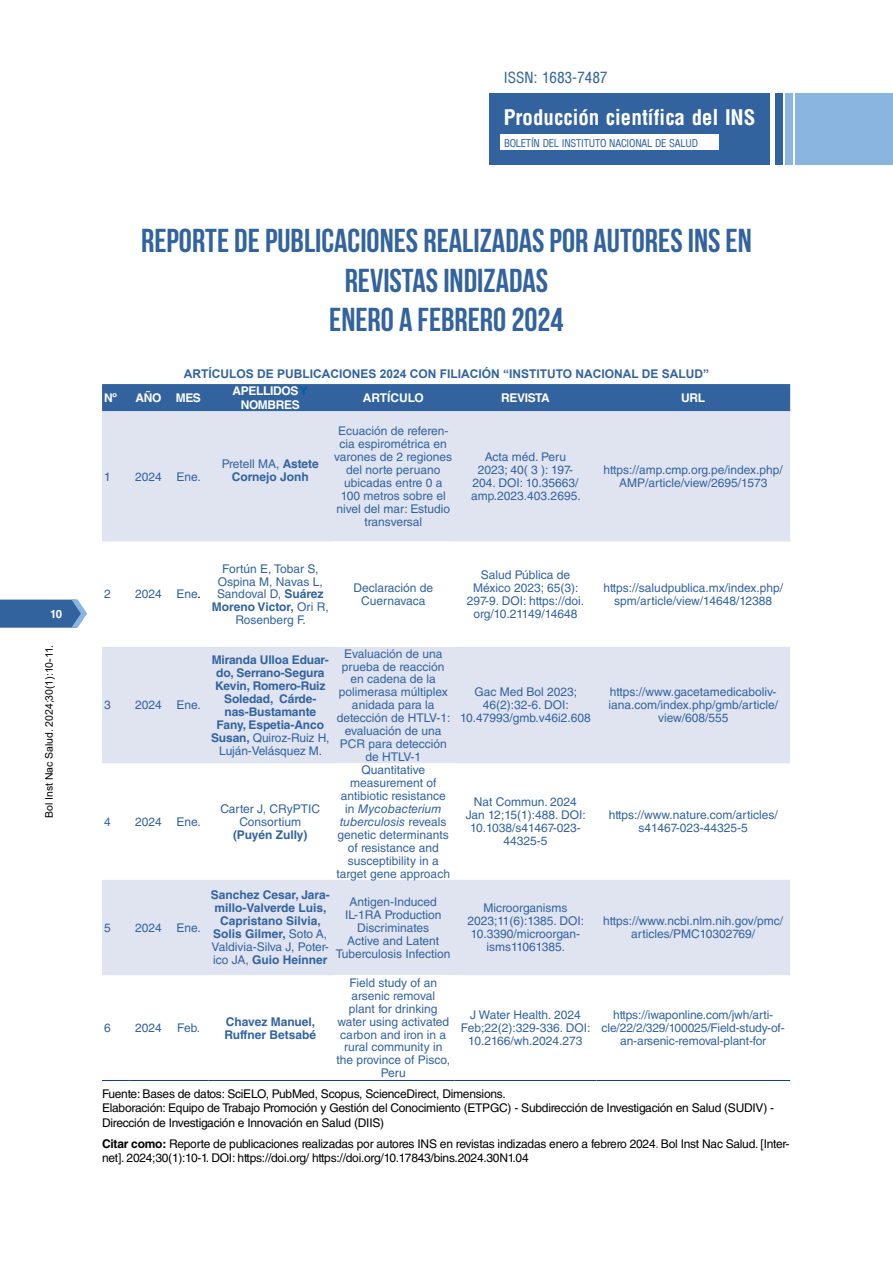
<style>
.page{position:relative;width:893px;height:1263px;background:#fff}
.page>*{position:absolute;margin:0;border:0;box-sizing:border-box;transform-origin:0 0}
.t1{font:700 33px/39.6px "Bebas Neue";color:#32639e;text-align:center}
.t2{font:700 condensed 21px "Arena";color:#fff}
.t3{font:15px "Arena Condensed";color:#32639e}
.t4{font:12px/12.9px "Helvetica LT Std";color:#32639e;text-align:center}
.t5{font:12px/14.4px "Helvetica LT Std";letter-spacing:-.02em;color:#000}
.t6{font:700 12px/12.9px "Helvetica LT Std";letter-spacing:-.01em;color:#32639e;text-align:center}
.t7{font:700 12px "Arial";color:#32639e}
.t8{font:700 12px/14.4px "Helvetica LT Std";letter-spacing:-.03em;color:#fff;text-align:center}
.t9{font:700 12px "Helvetica LT Std";color:#fff}
.t10{font:700 11.4px "Helvetica LT Std";color:#fff}
.t11{font:10.5px "Arena Condensed";letter-spacing:-.025em;color:#32639e}
.t12{font:10.5px "Arial";letter-spacing:-.005em;color:#000}
.s1{color:#0060a0}
.s2{font-weight:400}
.s3{color:#000}
.s4{font-weight:700}
.s5{font-style:italic}
.s6{color:#e30613}
</style>
<div class="page">
<svg style="left:0;top:600px;width:87px;height:28px;background:#4572a8"></svg>
<div style="left:489px;top:93px;width:281px;height:72px;background:#32639e"></div>
<div style="left:775px;top:93px;width:7px;height:72px;background:#32639e"></div>
<div style="left:785px;top:93px;width:8px;height:72px;background:#8ab5e1"></div>
<div style="left:796px;top:93px;width:97px;height:72px;background:#8ab5e1"></div>
<div style="left:501px;top:135px;width:218px;height:15px;background:#fff"></div>
<div style="left:102px;top:384px;width:688px;height:27px;background:#32639e"></div>
<svg style="left:102px;top:411px;width:688px;height:564px;fill:#e0e4f1"></svg>
<svg style="left:332px;top:541px;width:123px;height:434px"></svg>
<svg style="left:102px;top:1080px;width:27px;height:1px"></svg>
<hr style="left:129px;top:1080px;width:39px;height:1px;background:#143c88">
<hr style="left:168px;top:1080px;width:41px;height:1px;background:#143c88">
<hr style="left:209px;top:1080px;width:123px;height:1px;background:#143c88">
<hr style="left:332px;top:1080px;width:123px;height:1px;background:#143c88">
<hr style="left:455px;top:1080px;width:141px;height:1px;background:#143c88">
<hr style="left:596px;top:1080px;width:194px;height:1px;background:#143c88">
<p class="t10" style="left:50px;top:607px;width:14px">10</p>
<p class="t12" style="left:42px;top:818px;width:175px;rotate:-90deg">Bol Inst Nac Salud. 2024;30(1):10-11.</p>
<p class="t3" style="left:504px;top:69px;width:105px">ISSN: 1683-7487</p>
<h2 class="t2" style="left:504px;top:105px;width:253px">Producción científica del INS</h2>
<p class="t11" style="left:504px;top:137px;width:195px">BOLETÍN DEL INSTITUTO NACIONAL DE SALUD</p>
<h1 class="t1" style="left:141px;top:220px;width:612px">REPORTE DE PUBLICACIONES REALIZADAS POR AUTORES INS EN<br>REVISTAS INDIZADAS<br>ENERO A FEBRERO 2024</h1>
<p class="t7" style="left:184px;top:365px;width:527px">ARTÍCULOS DE PUBLICACIONES 2024 CON FILIACIÓN “INSTITUTO NACIONAL DE SALUD”</p>
<p class="t8" style="left:104px;top:390px;width:14px">Nº</p>
<p class="t8" style="left:136px;top:390px;width:67px">AÑO MES</p>
<p class="t8" style="left:233px;top:383px;width:77px">APELLIDOS <span class="s1">Y<br></span>NOMBRES</p>
<p class="t9" style="left:363px;top:390px;width:63px">ARTÍCULO</p>
<p class="t8" style="left:501px;top:390px;width:50px">REVISTA</p>
<p class="t8" style="left:681px;top:390px;width:25px">URL</p>
<p class="t4" style="left:104px;top:470px;width:8px">1</p>
<p class="t4" style="left:135px;top:470px;width:67px">2024 Ene.</p>
<p class="t6" style="left:222px;top:457px;width:98px"><span class="s2">Pretell MA,</span> Astete<br>Cornejo Jonh</p>
<p class="t4" style="left:334px;top:425px;width:119px">Ecuación de referen&shy;cia espirométrica en varones de 2 regiones del norte peruano ubicadas entre 0 a<br>100 metros sobre el nivel del mar: Estudio transversal</p>
<p class="t4" style="left:471px;top:451px;width:111px">Acta méd. Peru<br>2023; 40( 3 ): 197-<br>204. DOI: 10.35663/ amp.2023.403.2695.</p>
<p class="t4" style="left:604px;top:463px;width:181px">https://amp.cmp.org.pe/index.php/<br>AMP/article/view/2695/1573</p>
<p class="t4" style="left:104px;top:588px;width:8px">2</p>
<p class="t4" style="left:135px;top:588px;width:67px">2024 Ene<span class="s3">.</span></p>
<p class="t4" style="left:104px;top:699px;width:8px">3</p>
<p class="t4" style="left:135px;top:699px;width:67px">2024 Ene.</p>
<p class="t4" style="left:104px;top:815px;width:8px">4</p>
<p class="t4" style="left:135px;top:815px;width:67px">2024 Ene.</p>
<p class="t4" style="left:104px;top:921px;width:8px">5</p>
<p class="t4" style="left:135px;top:921px;width:67px">2024 Ene.</p>
<p class="t4" style="left:212px;top:562px;width:118px">Fortún E, Tobar S,<br>Ospina M, Navas L,<br>Sandoval D, <span class="s4">Suárez<br>Moreno Victor,</span> Ori R,<br>Rosenberg F.</p>
<p class="t4" style="left:353px;top:581px;width:81px">Declaración de<br>Cuernavaca</p>
<p class="t6" style="left:211px;top:653px;width:120px">Miranda Ulloa Eduar&shy;do, Serrano-Segura<br>Kevin, Romero-Ruiz<br>Soledad, Cárde&shy;nas-Bustamante<br>Fany, Espetia-Anco<br>Susan, <span class="s2">Quiroz-Ruiz H,<br>Luján-Velásquez M.</span></p>
<p class="t4" style="left:337px;top:647px;width:115px">Evaluación de una prueba de reacción en cadena de la polimerasa múltiplex anidada para la detección de HTLV-1: evaluación de una<br>PCR para detección de HTLV-1</p>
<p class="t4" style="left:221px;top:802px;width:101px">Carter J, CRyPTIC<br>Consortium</p>
<p class="t6" style="left:233px;top:828px;width:76px">(Puyén Zully)</p>
<p class="t4" style="left:336px;top:763px;width:115px">Quantitative measurement of antibiotic resistance in <span class="s5">Mycobacterium tuberculosis</span> reveals genetic determinants of resistance and susceptibility in a target gene approach</p>
<p class="t4" style="left:467px;top:568px;width:119px">Salud Pública de<br>México 2023; 65(3):<br>297-9. DOI: https://doi. org/10.21149/14648</p>
<p class="t4" style="left:603px;top:581px;width:181px">https://saludpublica.mx/index.php/ spm/article/view/14648/12388</p>
<p class="t4" style="left:460px;top:686px;width:132px">Gac Med Bol 2023;<br>46(2):32-6. DOI:<br>10.47993/gmb.v46i2.608</p>
<p class="t4" style="left:608px;top:686px;width:171px">https://www.gacetamedicaboliv&shy;iana.com/index.php/gmb/article/ view/608/555</p>
<p class="t4" style="left:466px;top:796px;width:122px">Nat Commun. 2024<br>Jan 12;15(1):488. DOI:<br>10.1038/s41467-023-<br>44325-5</p>
<p class="t4" style="left:609px;top:809px;width:170px">https://www.nature.com/articles/ s41467-023-44325-5</p>
<p class="t6" style="left:211px;top:888px;width:120px">Sanchez Cesar, Jara&shy;millo-Valverde Luis,<br>Capristano Silvia,<br>Solis Gilmer, <span class="s2">Soto A,<br>Valdivia-Silva J, Poter&shy;ico JA,</span> Guio Heinner</p>
<p class="t4" style="left:336px;top:895px;width:116px">Antigen-Induced<br>IL-1RA Production<br>Discriminates<br>Active and Latent<br>Tuberculosis Infection</p>
<p class="t4" style="left:467px;top:902px;width:118px">Microorganisms<br>2023;11(6):1385. DOI:<br>10.3390/microorgan&shy;isms11061385.</p>
<p class="t4" style="left:603px;top:914px;width:182px">https://www.ncbi.nlm.nih.gov/pmc/ articles/PMC10302769/</p>
<p class="t4" style="left:104px;top:1021px;width:8px">6</p>
<p class="t4" style="left:135px;top:1021px;width:28px">2024</p>
<p class="t4" style="left:177px;top:1021px;width:25px">Feb.</p>
<p class="t6" style="left:224px;top:1015px;width:93px;text-align:left">Chavez Manuel,<br>Ruffner Betsabé</p>
<p class="t4" style="left:336px;top:976px;width:115px">Field study of an arsenic removal<br>plant for drinking water using activated carbon and iron in a rural community in the province of Pisco,<br>Peru</p>
<p class="t4" style="left:461px;top:1008px;width:131px">J Water Health. 2024<br>Feb;22(2):329-336. DOI:<br>10.2166/wh.2024.273</p>
<p class="t4" style="left:602px;top:1008px;width:185px">https://iwaponline.com/jwh/arti&shy;cle/22/2/329/100025/Field-study-of&shy;an-arsenic-removal-plant-for</p>
<p class="t5" style="left:102px;top:1086px;width:674px">Fuente: Bases de datos: SciELO, PubMed, Scopus, ScienceDirect, Dimensions.<br>Elaboración: Equipo de Trabajo Promoción y Gestión del Conocimiento (ETPGC) - Subdirección de Investigación en Salud (SUDIV) -<br>Dirección de Investigación e Innovación en Salud (DIIS)</p>
<p class="t5" style="left:102px;top:1136px;width:689px"><span class="s4">Citar como:</span> Reporte de publicaciones realizadas por autores INS en revistas indizadas enero a febrero 2024<span class="s6">.</span> Bol Inst Nac Salud. [Inter&shy;net]. 2024;30(1):10-1. DOI: https://doi.org/ https://doi.org/10.17843/bins.2024.30N1.04</p>
</div>
